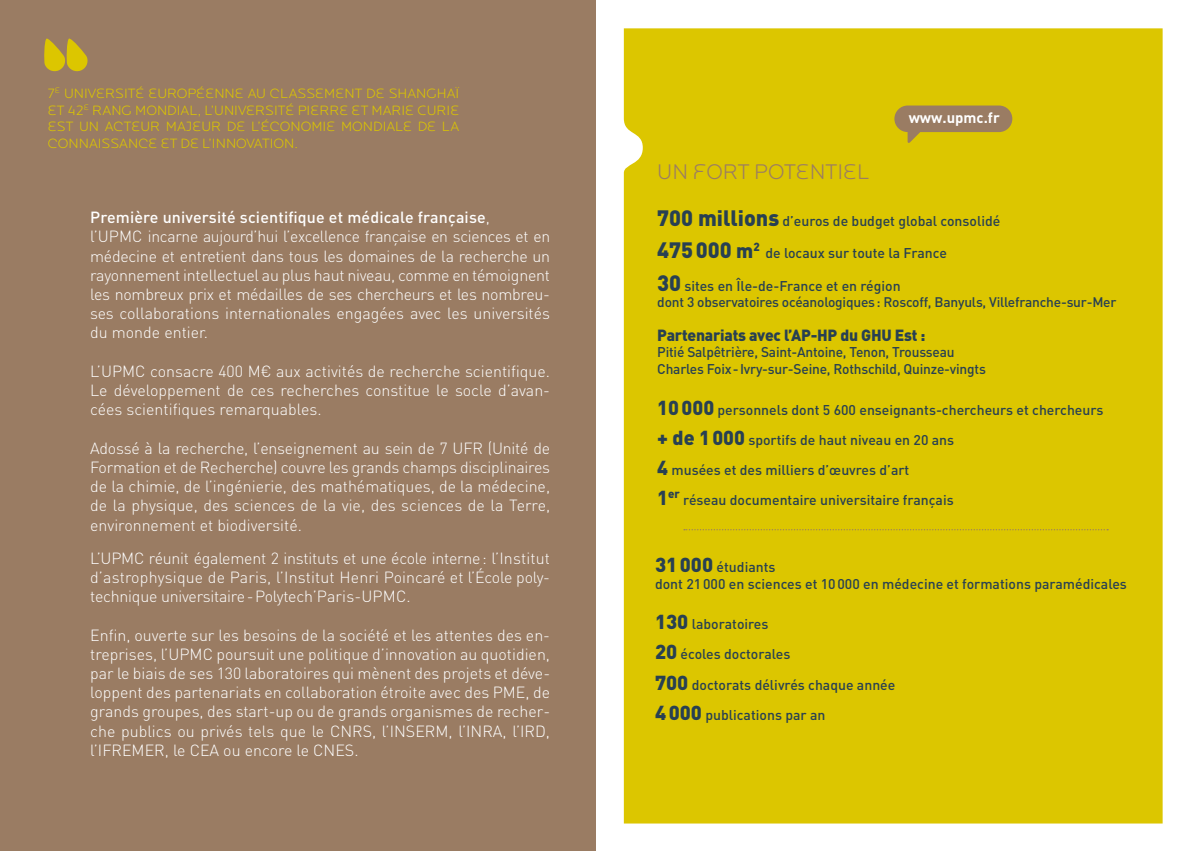
<style>
.page{position:relative;width:1191px;height:851px;background:#fff}
.page>*{position:absolute;margin:0;border:0;box-sizing:border-box;transform-origin:0 0}
.t1{font:300 22px "Locator Display";color:#9a7c63}
.t2{font:900 22px "DIN";color:#284052}
.t3{font:300 16px/19.2px "DIN";letter-spacing:-.015em;color:#fff;text-align:justify}
.t4{font:900 16px "DIN";letter-spacing:-.015em;color:#284052}
.t5{font:700 14.8px "DIN";color:#fff}
.t6{font:500 14px/30px "DIN";color:#284052}
.t7{font:300 14px/16.8px "Locator Display";color:#dcc600;text-align:justify}
.t8{font:500 13.8px "DIN";letter-spacing:-.015em;color:#284052}
.t9{font:900 11.6px "DIN";color:#284052}
.s1{font-weight:500}
.s2{font-weight:900;font-size:22px}
.s3{font-size:20px}
.s4{font-weight:900;font-size:20px}
</style>
<div class="page">
<div style="left:624px;top:28px;width:538px;height:795px;background:#dcc600"></div>
<div style="left:0;top:0;width:595px;height:850px;background:#9a7c63"></div>
<svg style="left:684px;top:529px;width:424px;height:1px"></svg>
<svg style="left:894px;top:105px;width:118px;height:38px;background:#ae9343"></svg>
<svg style="left:44px;top:38px;width:44px;height:33px"></svg>
<p class="t7" style="left:48px;top:84px;width:413px">7<sup>E</sup> UNIVERSITÉ EUROPÉENNE AU CLASSEMENT DE SHANGHAÏ ET 42<sup>E</sup> RANG MONDIAL, L’UNIVERSITÉ PIERRE ET MARIE CURIE EST UN ACTEUR MAJEUR DE L’ÉCONOMIE MONDIALE DE LA CONNAISSANCE ET DE L’INNOVATION.</p>
<p class="t3" style="left:90px;top:207px;width:461px;text-align:left"><span class="s1">Première université scientifique et médicale française</span>,<br>l’UPMC incarne aujourd’hui l’excellence française en sciences et en médecine et entretient dans tous les domaines de la recherche un rayonnement intellectuel au plus haut niveau, comme en témoignent les nombreux prix et médailles de ses chercheurs et les nombreu&shy;ses collaborations internationales engagées avec les universités du monde entier.</p>
<p class="t3" style="left:90px;top:361px;width:461px">L’UPMC consacre 400 M€ aux activités de recherche scientifique.<br>Le développement de ces recherches constitue le socle d’avan&shy;cées scientifiques remarquables.</p>
<p class="t3" style="left:90px;top:438px;width:461px">Adossé à la recherche, l’enseignement au sein de 7 UFR (Unité de Formation et de Recherche) couvre les grands champs disciplinaires de la chimie, de l’ingénierie, des mathématiques, de la médecine, de la physique, des sciences de la vie, des sciences de la Terre, environnement et biodiversité.</p>
<p class="t3" style="left:90px;top:548px;width:461px">L’UPMC réunit également 2 instituts et une école interne: l’Institut d’astrophysique de Paris, l’Institut Henri Poincaré et l’École poly&shy;technique universitaire-Polytech’Paris-UPMC.</p>
<p class="t3" style="left:90px;top:625px;width:461px">Enfin, ouverte sur les besoins de la société et les attentes des en&shy;treprises, l’UPMC poursuit une politique d’innovation au quotidien, par le biais de ses 130 laboratoires qui mènent des projets et déve&shy;loppent des partenariats en collaboration étroite avec des PME, de grands groupes, des start-up ou de grands organismes de recher&shy;che publics ou privés tels que le CNRS, l’INSERM, l’INRA, l’IRD, l’IFREMER, le CEA ou encore le CNES.</p>
<p class="t5" style="left:908px;top:108px;width:93px">www.upmc.fr</p>
<h1 class="t1" style="left:657px;top:159px;width:213px">UN FORT POTENTIEL</h1>
<p class="t6" style="left:657px;top:205px;width:345px"><span class="s2">700 millions</span> d’euros de budget global consolidé</p>
<h1 class="t2" style="left:657px;top:235px;width:104px">475000 <span class="s3">m</span><sup>2</sup></h1>
<p class="t6" style="left:765px;top:237px;width:183px">de locaux sur toute la France</p>
<p class="t6" style="left:657px;top:270px;width:245px"><span class="s2">30</span> sites en Île-de-France et en région</p>
<p class="t8" style="left:657px;top:293px;width:461px">dont 3 observatoires océanologiques: Roscoff, Banyuls, Villefranche-sur-Mer</p>
<p class="t4" style="left:657px;top:324px;width:270px">Partenariats avec l’AP-HP du GHU Est :</p>
<p class="t6" style="left:657px;top:343px;width:330px;line-height:16.8px">Pitié Salpêtrière, Saint-Antoine, Tenon, Trousseau<br>Charles Foix-Ivry-sur-Seine, Rothschild, Quinze-vingts</p>
<p class="t6" style="left:657px;top:394px;width:447px"><span class="s4">10000</span> personnels dont 5 600 enseignants-chercheurs et chercheurs <span class="s4">+ de 1000</span> sportifs de haut niveau en 20 ans<br><span class="s4">4</span> musées et des milliers d’œuvres d’art</p>
<p class="t9" style="left:657px;top:486px;width:24px"><span class="s3">1</span>er</p>
<p class="t6" style="left:683px;top:484px;width:272px">réseau documentaire universitaire français</p>
<p class="t6" style="left:655px;top:558px;width:473px;line-height:16.8px"><span class="s4">31000</span> étudiants<br>dont 21000 en sciences et 10000 en médecine et formations paramédicales</p>
<p class="t6" style="left:655px;top:609px;width:242px"><span class="s4">130</span> laboratoires<br><span class="s4">20</span> écoles doctorales<br><span class="s4">700</span> doctorats délivrés chaque année<br><span class="s4">4000</span> publications par an</p>
</div>
